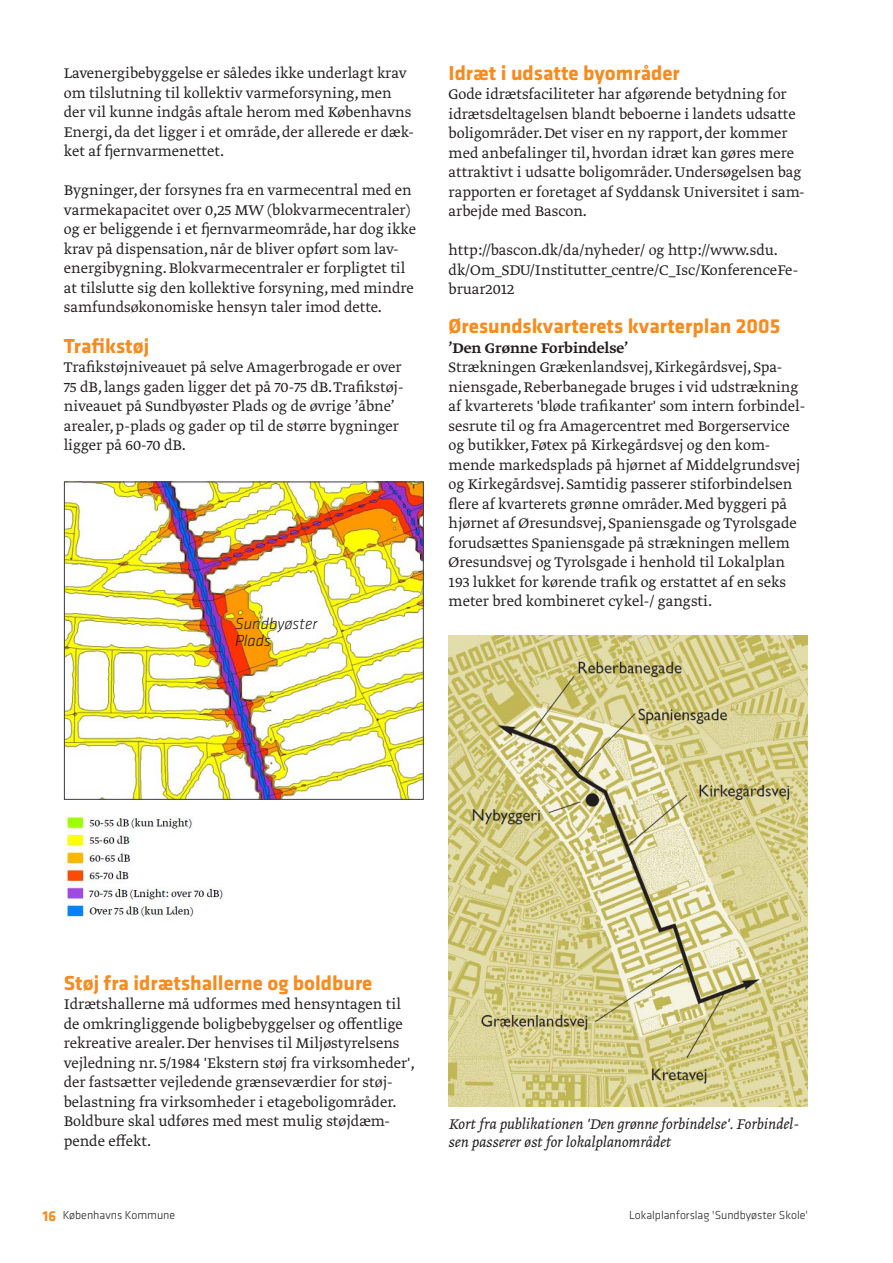
<style>
.page{position:relative;width:893px;height:1263px;background:#fff}
.page>*{position:absolute;margin:0;border:0;box-sizing:border-box;transform-origin:0 0}
.t1{font:700 21px "Klavika";color:#f68b1f}
.t2{font:300 16.5px/19.5px "Greta Text";color:#231f20}
.t3{font:italic 300 16.5px/18px "Greta Text";color:#231f20}
.t4{font:500 16.5px "Greta Text";color:#231f20}
.t5{font:italic 300 16.5px/16.5px "Klavika";color:#231f20}
.t6{font:300 12px "Klavika";color:#231f20}
.s1{font-weight:700;font-size:15px;color:#f68b1f}
</style>
<div class="page">
<img style="left:449px;top:635px;width:359px;height:471px">
<img style="left:66px;top:484px;width:355px;height:313px">
<img style="left:63px;top:816px;width:160px;height:102px">
<p class="t2" style="left:64px;top:64px;width:352px">Lavenergibebyggelse er således ikke underlagt krav om tilslutning til kollektiv varmeforsyning, men der vil kunne indgås aftale herom med Københavns Energi, da det ligger i et område, der allerede er dæk&shy;ket af fjernvarmenettet.</p>
<p class="t2" style="left:64px;top:181px;width:354px">Bygninger, der forsynes fra en varmecentral med en varmekapacitet over 0,25 MW (blokvarmecentraler) og er beliggende i et fjernvarmeområde, har dog ikke krav på dispensation, når de bliver opført som lav&shy;energibygning. Blokvarmecentraler er forpligtet til at tilslutte sig den kollektive forsyning, med mindre samfundsøkonomiske hensyn taler imod dette.</p>
<p class="t1" style="left:64px;top:334px;width:87px">Trafikstøj</p>
<p class="t2" style="left:64px;top:358px;width:341px">Trafikstøjniveauet på selve Amagerbrogade er over 75 dB, langs gaden ligger det på 70-75 dB. Trafikstøj&shy;niveauet på Sundbyøster Plads og de øvrige ’åbne’ arealer, p-plads og gader op til de større bygninger ligger på 60-70 dB.</p>
<p class="t5" style="left:235px;top:617px;width:84px">Sundbyøster<br>Plads</p>
<p class="t1" style="left:449px;top:61px;width:233px">Idræt i udsatte byområder</p>
<p class="t2" style="left:449px;top:85px;width:358px">Gode idrætsfaciliteter har afgørende betydning for idrætsdeltagelsen blandt beboerne i landets udsatte boligområder. Det viser en ny rapport, der kommer med anbefalinger til, hvordan idræt kan gøres mere attraktivt i udsatte boligområder. Undersøgelsen bag rapporten er foretaget af Syddansk Universitet i sam&shy;arbejde med Bascon.</p>
<p class="t2" style="left:449px;top:241px;width:351px">http://bascon.dk/da/nyheder/ og http://www.sdu. dk/Om_SDU/Institutter_centre/C_Isc/KonferenceFe&shy;bruar2012</p>
<p class="t1" style="left:449px;top:315px;width:333px">Øresundskvarterets kvarterplan 2005</p>
<p class="t4" style="left:449px;top:341px;width:181px">’Den Grønne Forbindelse’</p>
<p class="t2" style="left:449px;top:358px;width:358px">Strækningen Grækenlandsvej, Kirkegårdsvej, Spa&shy;niensgade, Reberbanegade bruges i vid udstrækning af kvarterets 'bløde trafikanter' som intern forbindel&shy;sesrute til og fra Amagercentret med Borgerservice og butikker, Føtex på Kirkegårdsvej og den kom&shy;mende markedsplads på hjørnet af Middelgrundsvej og Kirkegårdsvej. Samtidig passerer stiforbindelsen flere af kvarterets grønne områder. Med byggeri på hjørnet af Øresundsvej, Spaniensgade og Tyrolsgade forudsættes Spaniensgade på strækningen mellem Øresundsvej og Tyrolsgade i henhold til Lokalplan 193 lukket for kørende trafik og erstattet af en seks meter bred kombineret cykel-/ gangsti.</p>
<p class="t1" style="left:64px;top:971px;width:310px">Støj fra idrætshallerne og boldbure</p>
<p class="t2" style="left:64px;top:995px;width:353px">Idrætshallerne må udformes med hensyntagen til de omkringliggende boligbebyggelser og offentlige rekreative arealer. Der henvises til Miljøstyrelsens vejledning nr. 5/1984 'Ekstern støj fra virksomheder', der fastsætter vejledende grænseværdier for støj&shy;belastning fra virksomheder i etageboligområder.<br>Boldbure skal udføres med mest mulig støjdæm&shy;pende effekt.</p>
<p class="t3" style="left:449px;top:1116px;width:352px">Kort fra publikationen 'Den grønne forbindelse'. Forbindel&shy;sen passerer øst for lokalplanområdet</p>
<p class="t6" style="left:43px;top:1211px;width:134px"><span class="s1">16</span> Københavns Kommune</p>
<p class="t6" style="left:629px;top:1210px;width:180px">Lokalplanforslag 'Sundbyøster Skole'</p>
</div>
